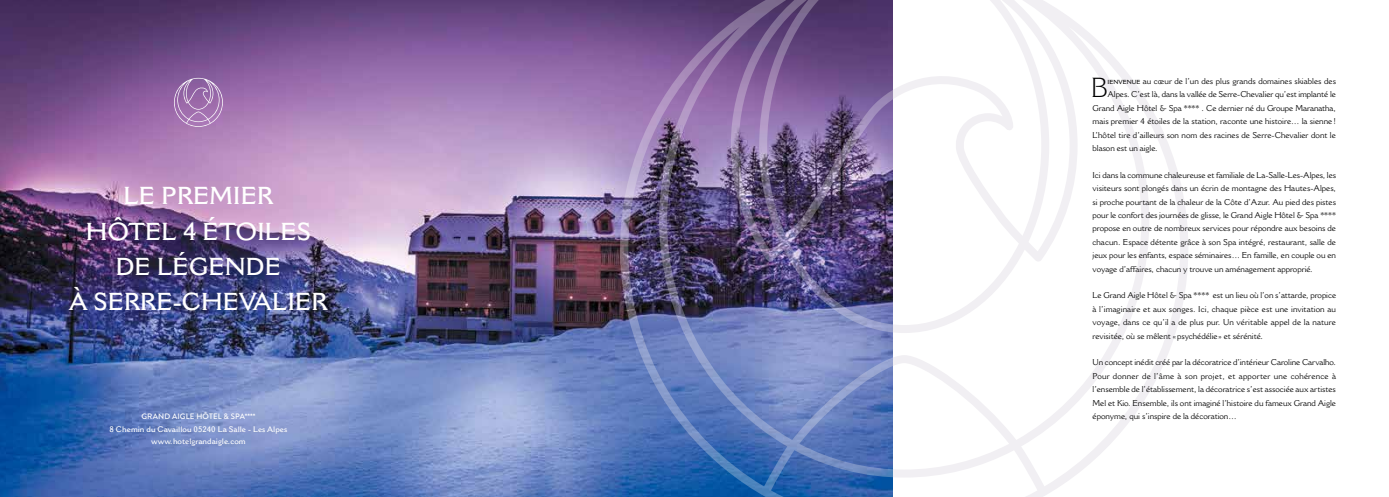
<style>
.page{position:relative;width:1389px;height:497px;background:#fff}
.page>*{position:absolute;margin:0;border:0;box-sizing:border-box;transform-origin:0 0}
.t1{font:300 27.12px "Cantoria MT Std";color:#000}
.t2{font:600 24.15px/35.4px "Cantoria MT Std";color:#fff;text-align:center}
.t3{font:8.22px/13.4px "Cantoria MT Std";color:#000;text-align:justify}
.t4{font:600 7.88px/12.2px "Cantoria MT Std";color:#fff;text-align:center}
.t5{font:500 7.88px "Brandon Grotesque";letter-spacing:.02em;color:#fff}
.s1{font-weight:600;font-size:5.77px}
</style>
<div class="page">
<svg style="left:893px;top:0;width:295px;height:496px"></svg>
<img style="left:0;top:0;width:620px;height:496px">
<svg style="left:174px;top:78px;width:49px;height:49px;background:#a77eb5"></svg>
<img style="left:620px;top:0;width:273px;height:496px">
<h2 class="t2" style="left:69px;top:178px;width:260px">LE PREMIER<br>HÔTEL 4 ÉTOILES<br>DE LÉGENDE<br>À SERRE-CHEVALIER</h2>
<h1 class="t1" style="left:1091px;top:71px;width:18px">B</h1>
<p class="t3" style="left:1108px;top:74px;width:230px"><span class="s1">IENVENUE</span> au cœur de l’un des plus grands domaines skiables des</p>
<p class="t3" style="left:1108px;top:88px;width:230px">Alpes. C’est là, dans la vallée de Serre-Chevalier qu’est implanté le</p>
<p class="t3" style="left:1093px;top:101px;width:245px">Grand Aigle Hôtel &amp; Spa **** . Ce dernier né du Groupe Maranatha,</p>
<p class="t3" style="left:1093px;top:114px;width:245px">mais premier 4 étoiles de la station, raconte une histoire… la sienne !</p>
<p class="t3" style="left:1093px;top:128px;width:245px">L’hôtel tire d’ailleurs son nom des racines de Serre-Chevalier dont le</p>
<p class="t3" style="left:1093px;top:141px;width:66px">blason est un aigle.</p>
<p class="t3" style="left:1093px;top:168px;width:245px">Ici dans la commune chaleureuse et familiale de La-Salle-Les-Alpes, les visiteurs sont plongés dans un écrin de montagne des Hautes-Alpes, si proche pourtant de la chaleur de la Côte d’Azur. Au pied des pistes pour le confort des journées de glisse, le Grand Aigle Hôtel &amp; Spa **** propose en outre de nombreux services pour répondre aux besoins de chacun. Espace détente grâce à son Spa intégré, restaurant, salle de jeux pour les enfants, espace séminaires… En famille, en couple ou en voyage d’affaires, chacun y trouve un aménagement approprié.</p>
<p class="t3" style="left:1093px;top:288px;width:245px">Le Grand Aigle Hôtel &amp; Spa **** est un lieu où l’on s’attarde, propice à l’imaginaire et aux songes. Ici, chaque pièce est une invitation au voyage, dans ce qu’il a de plus pur. Un véritable appel de la nature revisitée, où se mêlent «psychédélie » et sérénité.</p>
<p class="t3" style="left:1093px;top:355px;width:245px">Un concept inédit créé par la décoratrice d’intérieur Caroline Carvalho.<br>Pour donner de l’âme à son projet, et apporter une cohérence à l’ensemble de l’établissement, la décoratrice s’est associée aux artistes Mel et Kio. Ensemble, ils ont imaginé l’histoire du fameux Grand Aigle</p>
<p class="t5" style="left:141px;top:410px;width:115px">GRAND AIGLE HÔTEL &amp; SPA****</p>
<p class="t3" style="left:1093px;top:409px;width:146px">éponyme, qui s’inspire de la décoration…</p>
<p class="t4" style="left:110px;top:422px;width:179px">8 Chemin du Cavaillou 05240 La Salle - Les Alpes www.hotelgrandaigle.com</p>
</div>
